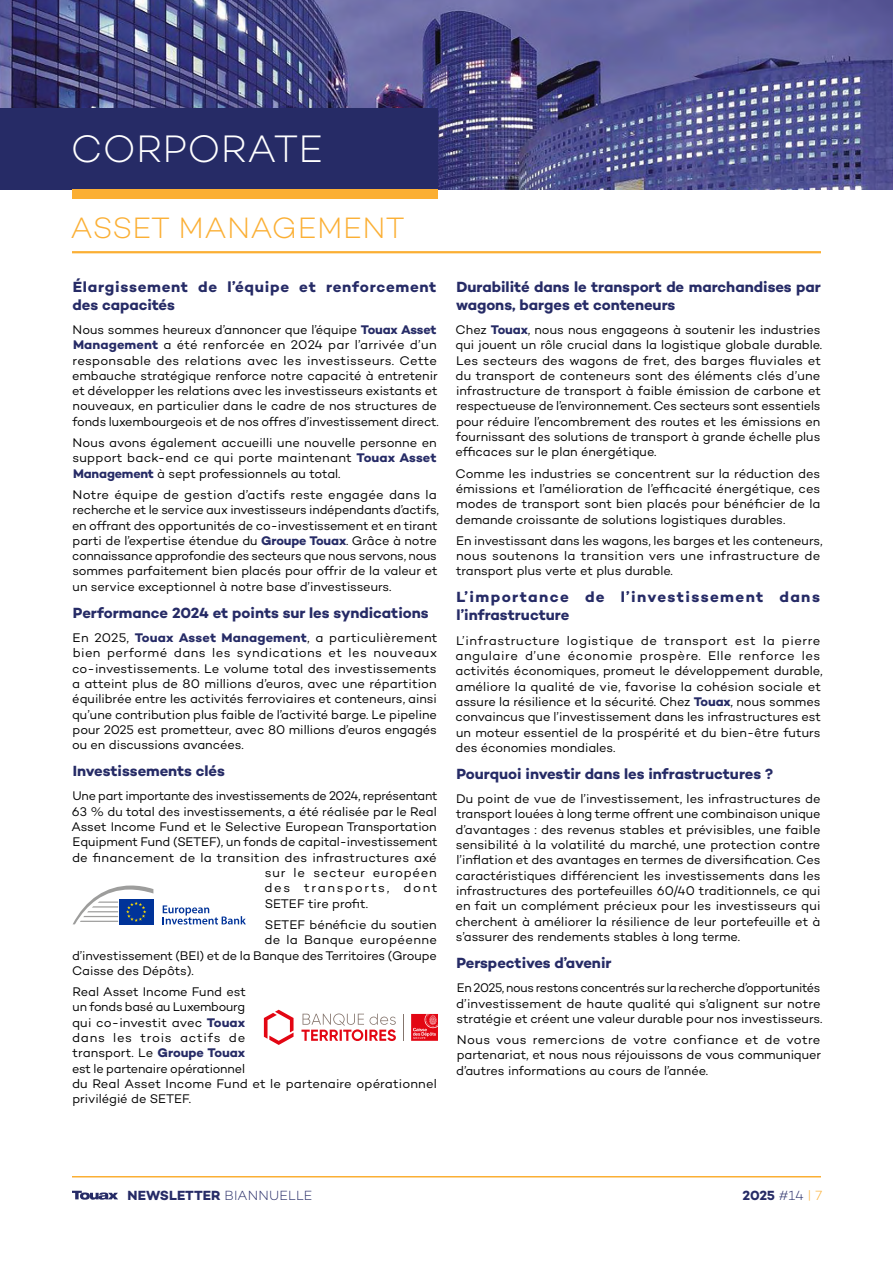
<style>
.page{position:relative;width:893px;height:1263px;background:#fff}
.page>*{position:absolute;margin:0;border:0;box-sizing:border-box;transform-origin:0 0}
.t1{font:300 39px "Campton";letter-spacing:.01em;color:#fff}
.t2{font:300 30px "Campton";letter-spacing:.01em;color:#fbaf34}
.t3{font:700 15px/18px "Campton";color:#262b66}
.t4{font:700 15px/18px "Campton";letter-spacing:.085em;color:#262b66}
.t5{font:700 15px/18px "Campton";letter-spacing:.04em;color:#262b66}
.t6{font:700 13.5px "Campton";letter-spacing:.005em;color:#262b66}
.t7{font:12.75px/15.3px "Campton";letter-spacing:-.005em;color:#000}
.t8{font:12.75px "Campton";letter-spacing:-.025em;color:#000}
.t9{font:12.75px "Campton";letter-spacing:.015em;color:#000}
.t10{font:12.75px "Campton";letter-spacing:.06em;color:#000}
.t11{font:12.75px "Campton";letter-spacing:.03em;color:#000}
.t12{font:12.75px "Campton";letter-spacing:.13em;color:#000}
.s1{font-weight:700;color:#262b66}
.s2{font-weight:300}
.s3{font-weight:300;color:#fbaf34}
</style>
<div class="page">
<svg style="left:72px;top:1191px;width:46px;height:9px"></svg>
<hr style="left:72px;top:251px;width:749px;height:2px;background:#fbaf34">
<img style="left:0;top:0;width:893px;height:189px">
<div style="left:0;top:108px;width:437px;height:81px;background:#262b66"></div>
<div style="left:72px;top:189px;width:365px;height:9px;background:#fbaf34"></div>
<svg style="left:73px;top:885px;width:80px;height:39px"></svg>
<svg style="left:163px;top:905px;width:83px;height:19px"></svg>
<svg style="left:301px;top:1013px;width:95px;height:28px"></svg>
<svg style="left:264px;top:1010px;width:30px;height:35px"></svg>
<svg style="left:403px;top:1014px;width:1px;height:27px"></svg>
<svg style="left:411px;top:1014px;width:27px;height:27px"></svg>
<hr style="left:72px;top:1176px;width:749px;height:1px;background:#fbaf34">
<h1 class="t1" style="left:71px;top:125px;width:254px">CORPORATE</h1>
<h2 class="t2" style="left:70px;top:209px;width:336px">ASSET MANAGEMENT</h2>
<p class="t5" style="left:72px;top:277px;width:365px">Élargissement de l’équipe et renforcement des capacités</p>
<p class="t7" style="left:72px;top:322px;width:368px">Nous sommes heureux d’annoncer que l’équipe <span class="s1">Touax Asset Management</span> a été renforcée en 2024 par l’arrivée d’un responsable des relations avec les investisseurs. Cette embauche stratégique renforce notre capacité à entretenir et développer les relations avec les investisseurs existants et nouveaux, en particulier dans le cadre de nos structures de fonds luxembourgeois et de nos offres d’investissement direct.</p>
<p class="t7" style="left:72px;top:435px;width:366px;text-align:justify">Nous avons également accueilli une nouvelle personne en support back-end ce qui porte maintenant <span class="s1">Touax Asset Management</span> à sept professionnels au total.</p>
<p class="t7" style="left:72px;top:487px;width:368px">Notre équipe de gestion d’actifs reste engagée dans la recherche et le service aux investisseurs indépendants d’actifs, en offrant des opportunités de co-investissement et en tirant parti de l’expertise étendue du <span class="s1">Groupe Touax</span>. Grâce à notre connaissance approfondie des secteurs que nous servons, nous sommes parfaitement bien placés pour offrir de la valeur et un service exceptionnel à notre base d’investisseurs.</p>
<p class="t3" style="left:73px;top:603px;width:357px">Performance 2024 et points sur les syndications</p>
<p class="t7" style="left:72px;top:630px;width:367px;text-align:justify">En 2025, <span class="s1">Touax Asset Management</span>, a particulièrement bien performé dans les syndications et les nouveaux co-investissements. Le volume total des investissements a atteint plus de 80 millions d’euros, avec une répartition équilibrée entre les activités ferroviaires et conteneurs, ainsi qu’une contribution plus faible de l’activité barge. Le pipeline pour 2025 est prometteur, avec 80 millions d’euros engagés ou en discussions avancées.</p>
<p class="t3" style="left:73px;top:762px;width:154px">Investissements clés</p>
<p class="t8" style="left:73px;top:788px;width:367px">Une part importante des investissements de 2024, représentant</p>
<p class="t7" style="left:72px;top:803px;width:366px">63 % du total des investissements, a été réalisée par le Real</p>
<p class="t7" style="left:71px;top:819px;width:367px">Asset Income Fund et le Selective European Transportation</p>
<p class="t7" style="left:73px;top:834px;width:367px">Equipment Fund (SETEF), un fonds de capital-investissement</p>
<p class="t9" style="left:72px;top:849px;width:366px">de financement de la transition des infrastructures axé</p>
<p class="t10" style="left:265px;top:865px;width:173px">sur le secteur européen</p>
<p class="t12" style="left:264px;top:880px;width:175px">des transports, dont</p>
<p class="t7" style="left:265px;top:895px;width:105px">SETEF tire profit.</p>
<p class="t7" style="left:265px;top:917px;width:173px">SETEF bénéficie du soutien</p>
<p class="t11" style="left:264px;top:932px;width:174px">de la Banque européenne</p>
<p class="t7" style="left:72px;top:947px;width:366px">d’investissement (BEI) et de la Banque des Territoires (Groupe</p>
<p class="t7" style="left:72px;top:962px;width:123px">Caisse des Dépôts).</p>
<p class="t7" style="left:72px;top:984px;width:366px">Real Asset Income Fund est<br>un fonds basé au Luxembourg<br>qui co-investit avec <span class="s1">Touax<br></span>dans les trois actifs de<br>transport. Le <span class="s1">Groupe Touax<br></span>est le partenaire opérationnel<br>du Real Asset Income Fund et le partenaire opérationnel privilégié de SETEF.</p>
<p class="t3" style="left:456px;top:277px;width:366px">Durabilité dans le transport de marchandises par wagons, barges et conteneurs</p>
<p class="t7" style="left:455px;top:322px;width:368px">Chez <span class="s1">Touax</span>, nous nous engageons à soutenir les industries qui jouent un rôle crucial dans la logistique globale durable.<br>Les secteurs des wagons de fret, des barges fluviales et du transport de conteneurs sont des éléments clés d’une infrastructure de transport à faible émission de carbone et respectueuse de l’environnement. Ces secteurs sont essentiels pour réduire l’encombrement des routes et les émissions en fournissant des solutions de transport à grande échelle plus efficaces sur le plan énergétique.</p>
<p class="t7" style="left:455px;top:465px;width:366px;text-align:justify">Comme les industries se concentrent sur la réduction des émissions et l’amélioration de l’efficacité énergétique, ces modes de transport sont bien placés pour bénéficier de la demande croissante de solutions logistiques durables.</p>
<p class="t7" style="left:456px;top:533px;width:368px">En investissant dans les wagons, les barges et les conteneurs, nous soutenons la transition vers une infrastructure de transport plus verte et plus durable.</p>
<p class="t4" style="left:456px;top:588px;width:365px">L’importance de l’investissement dans l’infrastructure</p>
<p class="t7" style="left:455px;top:632px;width:369px">L’infrastructure logistique de transport est la pierre angulaire d’une économie prospère. Elle renforce les activités économiques, promeut le développement durable, améliore la qualité de vie, favorise la cohésion sociale et assure la résilience et la sécurité. Chez <span class="s1">Touax</span>, nous sommes convaincus que l’investissement dans les infrastructures est un moteur essentiel de la prospérité et du bien-être futurs des économies mondiales.</p>
<p class="t3" style="left:456px;top:764px;width:318px">Pourquoi investir dans les infrastructures ?</p>
<p class="t7" style="left:455px;top:791px;width:367px;text-align:justify">Du point de vue de l’investissement, les infrastructures de transport louées à long terme offrent une combinaison unique d’avantages : des revenus stables et prévisibles, une faible sensibilité à la volatilité du marché, une protection contre l’inflation et des avantages en termes de diversification. Ces caractéristiques différencient les investissements dans les infrastructures des portefeuilles 60/40 traditionnels, ce qui en fait un complément précieux pour les investisseurs qui cherchent à améliorer la résilience de leur portefeuille et à s’assurer des rendements stables à long terme.</p>
<p class="t3" style="left:456px;top:953px;width:157px">Perspectives d’avenir</p>
<p class="t7" style="left:456px;top:980px;width:368px">En 2025, nous restons concentrés sur la recherche d’opportunités d’investissement de haute qualité qui s’alignent sur notre stratégie et créent une valeur durable pour nos investisseurs.</p>
<p class="t7" style="left:456px;top:1032px;width:367px;text-align:justify">Nous vous remercions de votre confiance et de votre partenariat, et nous nous réjouissons de vous communiquer d’autres informations au cours de l’année.</p>
<p class="t6" style="left:128px;top:1186px;width:187px">NEWSLETTER <span class="s2">BIANNUELLE</span></p>
<p class="t6" style="left:742px;top:1186px;width:81px">2025 <span class="s2">#14</span> <span class="s3">| 7</span></p>
</div>
